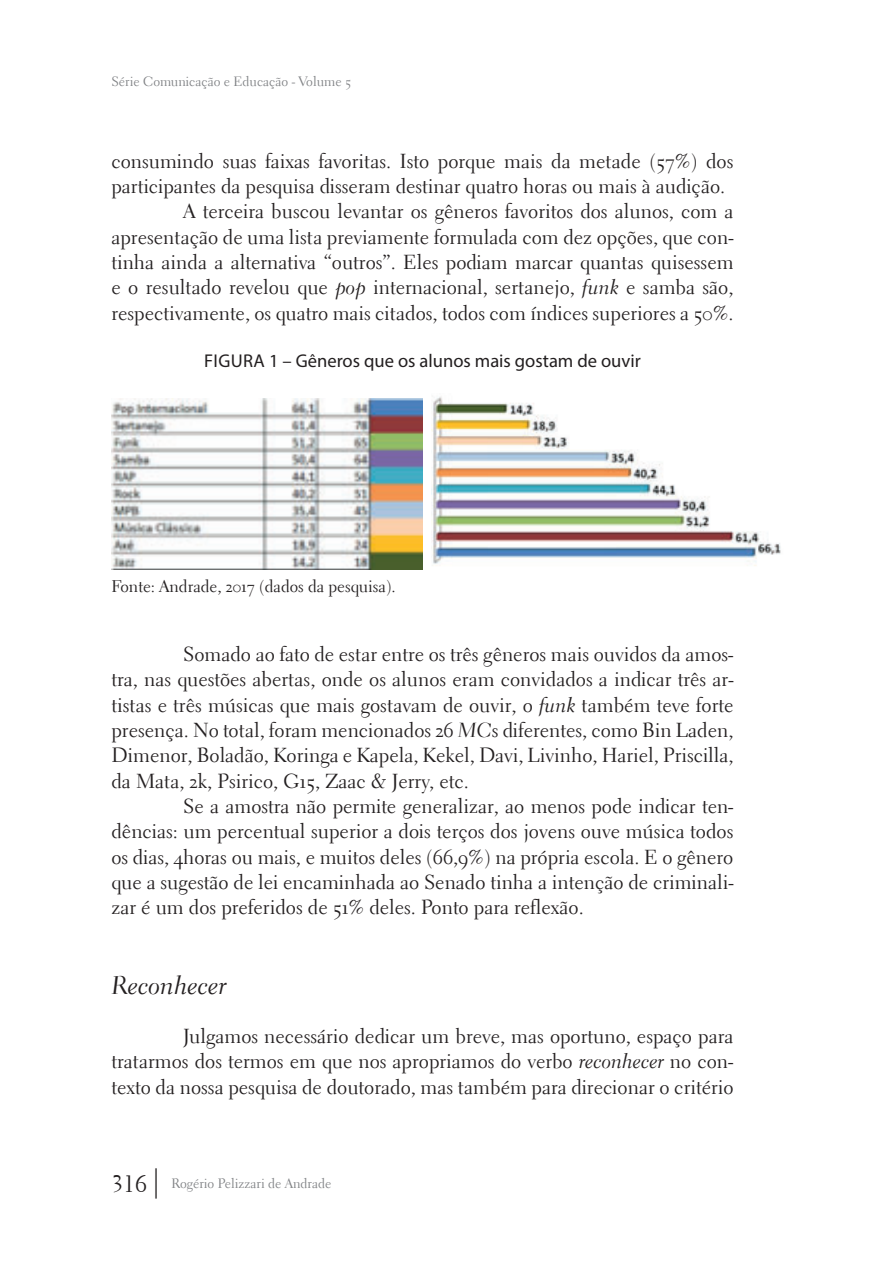
<style>
.page{position:relative;width:893px;height:1263px;background:#fff}
.page>*{position:absolute;margin:0;border:0;box-sizing:border-box;transform-origin:0 0}
.t1{font:25.35px "Electra LH Cursive Os F";color:#231f20}
.t2{font:23.55px "Electra LH";color:#231f20}
.t3{font:20.25px/25.3px "Electra LH Regular Os F";color:#231f20;text-align:justify}
.t4{font:18.6px "Myriad Pro";color:#231f20}
.t5{font:16.8px "Electra LH Regular Os F";color:#231f20}
.t6{font:13.5px "Electra LH Regular Os F";color:#808285}
.s1{font-family:"Electra LH Cursive Os F"}
.s2{font-family:"Electra LH Regular Os F";font-size:30.3px}
</style>
<div class="page">
<img style="left:111px;top:398px;width:311px;height:172px">
<img style="left:432px;top:396px;width:349px;height:170px">
<p class="t6" style="left:111px;top:73px;width:241px">Série Comunicação e Educação - Volume 5</p>
<p class="t3" style="left:111px;top:148px;width:623px">consumindo suas faixas favoritas. Isto porque mais da metade (57%) dos</p>
<p class="t3" style="left:111px;top:173px;width:615px">participantes da pesquisa disseram destinar quatro horas ou mais à audição.</p>
<p class="t3" style="left:183px;top:199px;width:552px">A terceira buscou levantar os gêneros favoritos dos alunos, com a</p>
<p class="t3" style="left:111px;top:224px;width:624px">apresentação de uma lista previamente formulada com dez opções, que con-</p>
<p class="t3" style="left:111px;top:249px;width:624px">tinha ainda a alternativa “outros”. Eles podiam marcar quantas quisessem</p>
<p class="t3" style="left:111px;top:275px;width:623px">e o resultado revelou que <span class="s1">pop</span> internacional, sertanejo, <span class="s1">funk</span> e samba são,</p>
<p class="t3" style="left:111px;top:300px;width:624px">respectivamente, os quatro mais citados, todos com índices superiores a 50%.</p>
<p class="t4" style="left:204px;top:354px;width:438px">FIGURA 1 – Gêneros que os alunos mais gostam de ouvir</p>
<p class="t5" style="left:111px;top:576px;width:286px">Fonte: Andrade, 2017 (dados da pesquisa).</p>
<p class="t3" style="left:111px;top:641px;width:624px;text-indent:72px">Somado ao fato de estar entre os três gêneros mais ouvidos da amos&shy;tra, nas questões abertas, onde os alunos eram convidados a indicar três ar&shy;tistas e três músicas que mais gostavam de ouvir, o <span class="s1">funk</span> também teve forte presença. No total, foram mencionados 26 <span class="s1">MC</span>s diferentes, como Bin Laden, Dimenor, Boladão, Koringa e Kapela, Kekel, Davi, Livinho, Hariel, Priscilla, da Mata, 2k, Psirico, G15, Zaac &amp; Jerry, etc.</p>
<p class="t3" style="left:111px;top:793px;width:624px;text-indent:72px">Se a amostra não permite generalizar, ao menos pode indicar ten&shy;dências: um percentual superior a dois terços dos jovens ouve música todos os dias, 4horas ou mais, e muitos deles (66,9%) na própria escola. E o gênero que a sugestão de lei encaminhada ao Senado tinha a intenção de criminali&shy;zar é um dos preferidos de 51% deles. Ponto para reflexão.</p>
<p class="t1" style="left:111px;top:970px;width:116px">Reconhecer</p>
<p class="t3" style="left:111px;top:1023px;width:624px;text-indent:72px">Julgamos necessário dedicar um breve, mas oportuno, espaço para tratarmos dos termos em que nos apropriamos do verbo <span class="s1">reconhecer</span> no con&shy;texto da nossa pesquisa de doutorado, mas também para direcionar o critério</p>
<p class="t2" style="left:111px;top:1175px;width:50px">316 <span class="s2">|</span></p>
<p class="t6" style="left:171px;top:1175px;width:161px">Rogério Pelizzari de Andrade</p>
</div>
